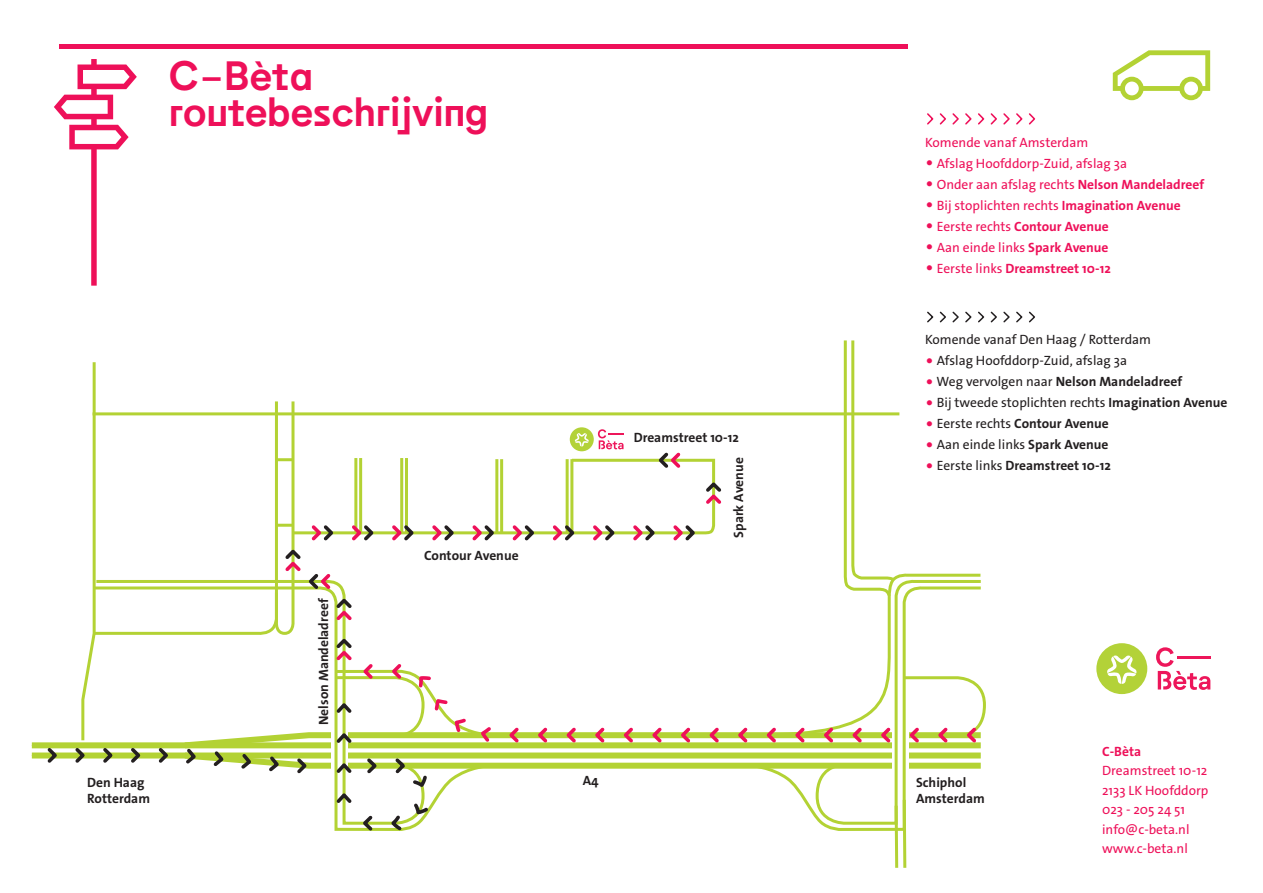
<style>
.page{position:relative;width:1263px;height:893px;background:#fff}
.page>*{position:absolute;margin:0;border:0;box-sizing:border-box;transform-origin:0 0}
.t1{font:40.5px/36px "Zeebeta Speciaal";letter-spacing:-.005em;color:#ee1059}
.t2{font:13.5px/19.5px "The Sans Os F";color:#ee1059}
.t3{font:700 13.5px/16.5px "The Sans Os F";color:#231f20}
.t4{font:13.5px "The Sans Os F";color:#231f20}
.t5{font:700 13.5px "The Sans Os F";color:#ee1059}
.s1{font-size:21px}
.s2{font-weight:700}
.s3{font-weight:400;font-size:21px}
.s4{font-weight:400}
.s5{font-size:21px;color:#ee1059}
.s6{font-weight:400;font-size:21px;color:#ee1059}
</style>
<div class="page">
<div style="left:32px;top:742px;width:949px;height:6px;background:#b3d234"></div>
<div style="left:32px;top:752px;width:949px;height:6px;background:#b3d234"></div>
<svg style="left:54px;top:59px;width:83px;height:227px"></svg>
<div style="left:1096px;top:643px;width:51px;height:51px;background:#b3d238;border-radius:50%"></div>
<svg style="left:1107px;top:655px;width:30px;height:29px"></svg>
<svg style="left:1156px;top:647px;width:54px;height:43px"></svg>
<svg style="left:927px;top:113px;width:109px;height:12px"></svg>
<svg style="left:927px;top:311px;width:108px;height:12px"></svg>
<hr style="left:59px;top:45px;width:848px;height:4px;background:#ee1059">
<svg style="left:44px;top:748px;width:16px;height:15px"></svg>
<svg style="left:1113px;top:50px;width:97px;height:50px"></svg>
<svg style="left:72px;top:340px;width:914px;height:528px"></svg>
<h1 class="t1" style="left:169px;top:58px;width:321px">C-Bèta routebeschrijving</h1>
<p class="t3" style="left:316px;top:725px;width:128px;rotate:-90deg">Nelson Mandeladreef</p>
<p class="t3" style="left:424px;top:548px;width:96px">Contour Avenue</p>
<p class="t3" style="left:87px;top:774px;width:59px">Den Haag</p>
<p class="t3" style="left:583px;top:773px;width:17px">A4</p>
<p class="t3" style="left:87px;top:790px;width:64px">Rotterdam</p>
<p class="t3" style="left:634px;top:429px;width:107px">Dreamstreet 10-12</p>
<p class="t3" style="left:730px;top:538px;width:82px;rotate:-90deg">Spark Avenue</p>
<p class="t2" style="left:925px;top:133px;width:165px">Komende vanaf Amsterdam</p>
<p class="t2" style="left:925px;top:154px;width:203px"><span class="s1">•</span> Afslag Hoofddorp-Zuid, afslag 3a</p>
<p class="t2" style="left:925px;top:175px;width:281px"><span class="s1">•</span> Onder aan afslag rechts <span class="s2">Nelson Mandeladreef</span></p>
<p class="t2" style="left:925px;top:196px;width:257px"><span class="s1">•</span> Bij stoplichten rechts <span class="s2">Imagination Avenue</span></p>
<p class="t5" style="left:925px;top:218px;width:185px"><span class="s3">•</span> <span class="s4">Eerste rechts</span> Contour Avenue</p>
<p class="t2" style="left:925px;top:238px;width:185px"><span class="s1">•</span> Aan einde links <span class="s2">Spark Avenue</span></p>
<p class="t5" style="left:925px;top:260px;width:187px"><span class="s3">•</span> <span class="s4">Eerste links</span> Dreamstreet 10-12</p>
<p class="t4" style="left:925px;top:331px;width:228px">Komende vanaf Den Haag / Rotterdam</p>
<p class="t4" style="left:925px;top:352px;width:203px"><span class="s5">•</span> Afslag Hoofddorp-Zuid, afslag 3a</p>
<p class="t3" style="left:925px;top:373px;width:259px"><span class="s6">•</span> <span class="s4">Weg vervolgen naar</span> Nelson Mandeladreef</p>
<p class="t4" style="left:925px;top:394px;width:304px"><span class="s5">•</span> Bij tweede stoplichten rechts <span class="s2">Imagination Avenue</span></p>
<p class="t3" style="left:925px;top:415px;width:185px"><span class="s6">•</span> <span class="s4">Eerste rechts</span> Contour Avenue</p>
<p class="t4" style="left:925px;top:436px;width:185px"><span class="s5">•</span> Aan einde links <span class="s2">Spark Avenue</span></p>
<p class="t3" style="left:925px;top:457px;width:187px"><span class="s6">•</span> <span class="s4">Eerste links</span> Dreamstreet 10-12</p>
<p class="t3" style="left:916px;top:774px;width:70px">Schiphol<br>Amsterdam</p>
<p class="t5" style="left:1102px;top:742px;width:41px">C-Bèta</p>
<p class="t2" style="left:1102px;top:761px;width:108px">Dreamstreet 10-12<br>2133 LK Hoofddorp<br>023 - 205 24 51 info@c-beta.nl www.c-beta.nl</p>
</div>
